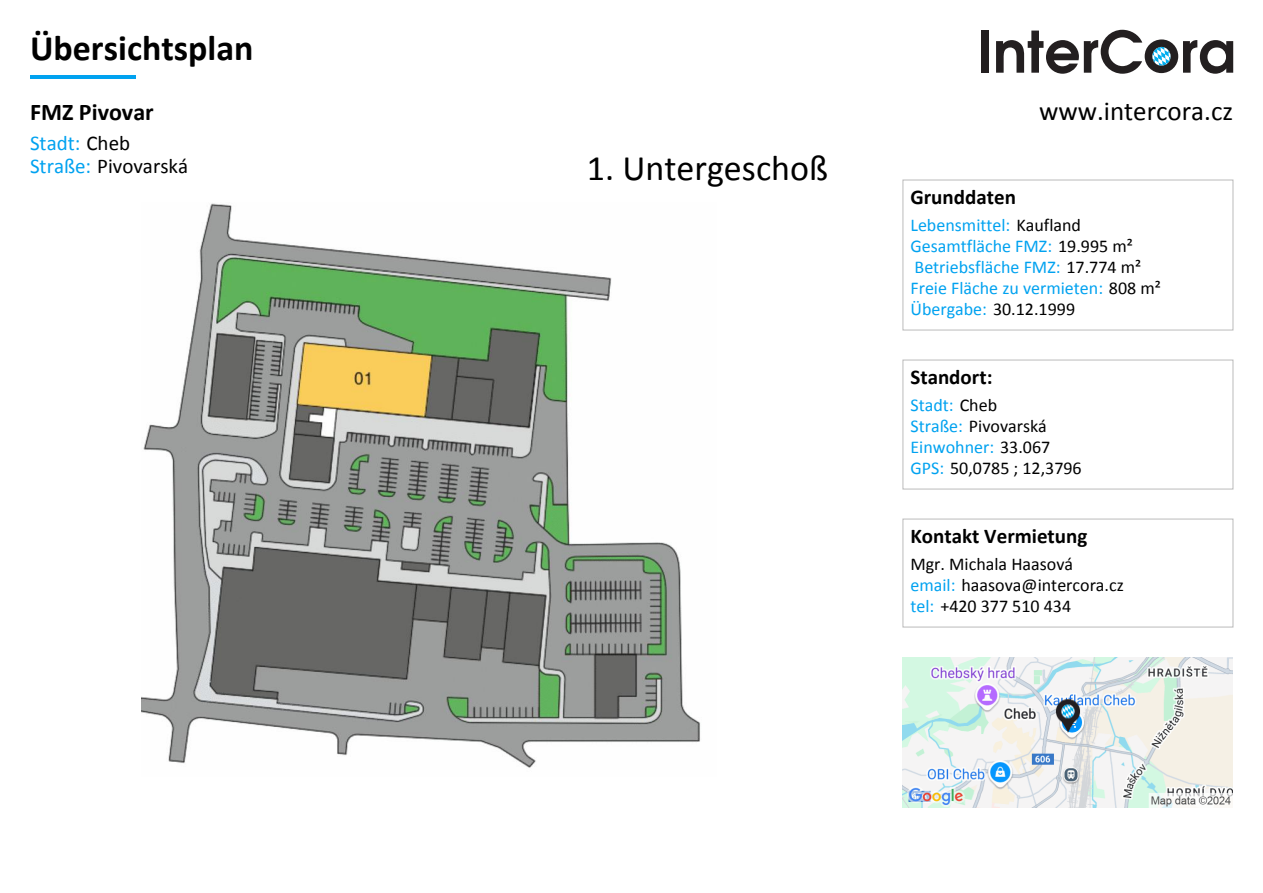
<style>
.page{position:relative;width:1263px;height:893px;background:#fff}
.page>*{position:absolute;margin:0;border:0;box-sizing:border-box;transform-origin:0 0}
.t1{font:700 36px "Calibri";color:#000}
.t2{font:36px "Calibri";color:#000}
.t3{font:27px "Calibri";color:#000}
.t4{font:700 24px "Calibri";color:#000}
.t5{font:700 21px "Calibri";color:#000}
.t6{font:21px/22.5px "Calibri";color:#000}
.t7{font:18px/21px "Calibri";color:#000}
.t8{font:18px/21px "Calibri";color:#00a2f0}
.s1{color:#00a2f0}
.s2{color:#000}
</style>
<div class="page">
<div style="left:981px;top:31px;width:8px;height:42px;background:#231f20"></div>
<svg style="left:996px;top:30px;width:237px;height:44px"></svg>
<hr style="left:30px;top:75px;width:105px;height:3px;background:#00a2f0">
<div style="left:902px;top:180px;width:331px;height:150px;background:#fff;border:1px solid #bbb"></div>
<div style="left:902px;top:360px;width:331px;height:129px;background:#fff;border:1px solid #bbb"></div>
<div style="left:902px;top:519px;width:331px;height:108px;background:#fff;border:1px solid #bbb"></div>
<img style="left:903px;top:657px;width:330px;height:150px">
<img style="left:142px;top:203px;width:559px;height:565px">
<h1 class="t1" style="left:30px;top:33px;width:225px">Übersichtsplan</h1>
<h3 class="t4" style="left:30px;top:102px;width:125px">FMZ Pivovar</h3>
<p class="t6" style="left:30px;top:134px;width:160px"><span class="s1">Stadt:</span> Cheb<br><span class="s1">Straße:</span> Pivovarská</p>
<h1 class="t2" style="left:587px;top:153px;width:243px">1. Untergeschoß</h1>
<h2 class="t3" style="left:1039px;top:100px;width:196px">www.intercora.cz</h2>
<p class="t5" style="left:910px;top:188px;width:107px">Grunddaten</p>
<p class="t8" style="left:910px;top:216px;width:252px">Lebensmittel: <span class="s2">Kaufland<br></span>Gesamtfläche FMZ: <span class="s2">19.995 m²<br></span>Betriebsfläche FMZ: <span class="s2">17.774 m²<br></span>Freie Fläche zu vermieten: <span class="s2">808 m²<br></span>Übergabe: <span class="s2">30.12.1999</span></p>
<p class="t5" style="left:910px;top:368px;width:84px">Standort:</p>
<p class="t7" style="left:910px;top:396px;width:173px"><span class="s1">Stadt:</span> Cheb<br><span class="s1">Straße:</span> Pivovarská<br><span class="s1">Einwohner:</span> 33.067<br><span class="s1">GPS:</span> 50,0785 ; 12,3796</p>
<p class="t5" style="left:910px;top:527px;width:179px">Kontakt Vermietung</p>
<p class="t7" style="left:910px;top:555px;width:215px">Mgr. Michala Haasová<br><span class="s1">email:</span> haasova@intercora.cz <span class="s1">tel:</span> +420 377 510 434</p>
</div>
